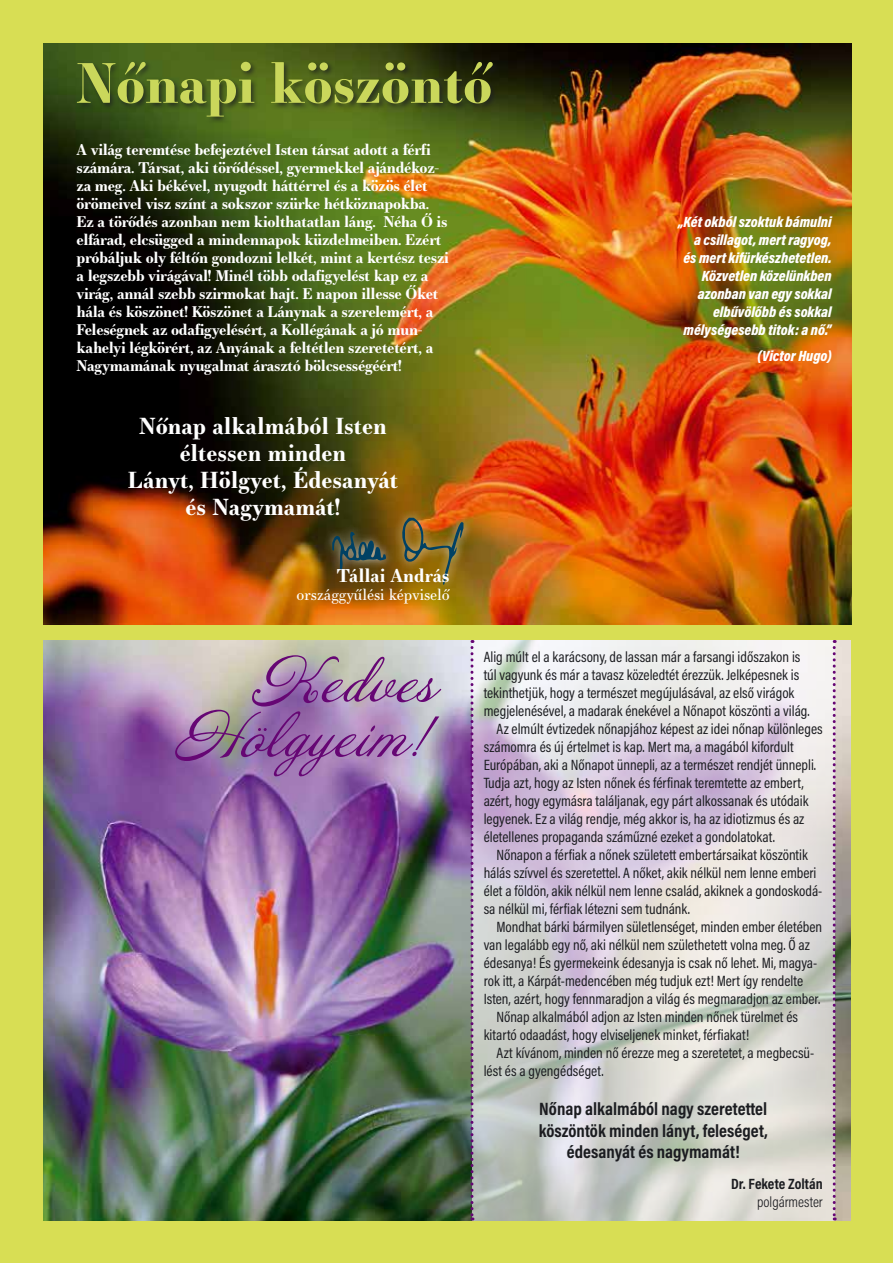
<style>
.page{position:relative;width:893px;height:1263px;background:#d8de54}
.page>*{position:absolute;margin:0;border:0;box-sizing:border-box;transform-origin:0 0}
.t1{font:54.6px/54.6px "Annabelle JF";color:#660674;text-align:right}
.t2{font:700 54px "Essonnes Display";color:#cad75b}
.t3{font:700 22.5px/27px "Essonnes Text";color:#fff;text-align:center}
.t4{font:700 18px/21.6px "Acumin Pro Cond";color:#1b1c20;text-align:center}
.t5{font:700 18px "Essonnes Text";color:#fff}
.t6{font:15px "Acumin Pro Cond";color:#1b1c20}
.t7{font:700 15px/18px "Essonnes Text";letter-spacing:-.02em;color:#fff}
.t8{font:italic 900 15px/18px "Acumin Pro Cond";color:#fff;text-align:right}
.t9{font:15px "Essonnes Text";color:#fff}
.t10{font:700 15px "Acumin Pro Cond";color:#1b1c20}
.t11{font:300 15px "Acumin Pro Cond";color:#1b1c20}
</style>
<div class="page">
<img style="left:43px;top:44px;width:808px;height:580px">
<img style="left:43px;top:640px;width:807px;height:580px">
<div style="left:75px;top:60px;width:425px;height:64px;background:#1b1c20;opacity:.65"></div>
<div style="left:323px;top:508px;width:150px;height:85px;background:#fff;opacity:.75"></div>
<svg style="left:401px;top:518px;width:62px;height:66px"></svg>
<svg style="left:332px;top:532px;width:54px;height:38px"></svg>
<svg style="left:473px;top:640px;width:360px;height:580px"></svg>
<svg style="left:470px;top:640px;width:3px;height:580px"></svg>
<svg style="left:833px;top:640px;width:3px;height:580px"></svg>
<h2 class="t2" style="left:77px;top:45px;width:417px">Nőnapi köszöntő</h2>
<p class="t7" style="left:77px;top:141px;width:374px">A világ teremtése befejeztével Isten társat adott a férfi számára. Társat, aki törődéssel, gyermekkel ajándékoz&shy;za meg. Aki békével, nyugodt háttérrel és a közös élet örömeivel visz színt a sokszor szürke hétköznapokba.<br>Ez a törődés azonban nem kiolthatatlan láng. Néha Ő is elfárad, elcsügged a mindennapok küzdelmeiben. Ezért próbáljuk oly féltőn gondozni lelkét, mint a kertész teszi a legszebb virágával! Minél több odafigyelést kap ez a virág, annál szebb szirmokat hajt. E napon illesse Őket hála és köszönet! Köszönet a Lánynak a szerelemért, a Feleségnek az odafigyelésért, a Kollégának a jó mun&shy;kahelyi légkörért, az Anyának a feltétlen szeretetért, a Nagymamának nyugalmat árasztó bölcsességéért!</p>
<h3 class="t3" style="left:128px;top:412px;width:272px">Nőnap alkalmából Isten éltessen minden<br>Lányt, Hölgyet, Édesanyát és Nagymamát!</h3>
<p class="t5" style="left:337px;top:562px;width:114px">Tállai András</p>
<p class="t9" style="left:297px;top:583px;width:155px">országgyűlési képviselő</p>
<p class="t8" style="left:678px;top:212px;width:155px">„Két okból szoktuk bámulni a csillagot, mert ragyog, és mert kifürkészhetetlen.<br>Közvetlen közelünkben azonban van egy sokkal elbűvölőbb és sokkal mélységesebb titok: a nő.”</p>
<p class="t8" style="left:757px;top:347px;width:76px">(Victor Hugo)</p>
<h1 class="t1" style="left:174px;top:658px;width:263px">Kedves<br>Hölgyeim!</h1>
<p class="t6" style="left:484px;top:647px;width:318px">Alig múlt el a karácsony, de lassan már a farsangi időszakon is</p>
<p class="t6" style="left:484px;top:665px;width:317px">túl vagyunk és már a tavasz közeledtét érezzük. Jelképesnek is</p>
<p class="t6" style="left:484px;top:683px;width:312px">tekinthetjük, hogy a természet megújulásával, az első virágok</p>
<p class="t6" style="left:484px;top:701px;width:328px">megjelenésével, a madarak énekével a Nőnapot köszönti a világ.</p>
<p class="t6" style="left:496px;top:719px;width:328px">Az elmúlt évtizedek nőnapjához képest az idei nőnap különleges</p>
<p class="t6" style="left:484px;top:737px;width:311px">számomra és új értelmet is kap. Mert ma, a magából kifordult</p>
<p class="t6" style="left:484px;top:755px;width:334px">Európában, aki a Nőnapot ünnepli, az a természet rendjét ünnepli.</p>
<p class="t6" style="left:484px;top:773px;width:321px">Tudja azt, hogy az Isten nőnek és férfinak teremtette az embert,</p>
<p class="t6" style="left:484px;top:791px;width:326px">azért, hogy egymásra találjanak, egy párt alkossanak és utódaik</p>
<p class="t6" style="left:484px;top:809px;width:322px">legyenek. Ez a világ rendje, még akkor is, ha az idiotizmus és az</p>
<p class="t6" style="left:484px;top:827px;width:293px">életellenes propaganda száműzné ezeket a gondolatokat.</p>
<p class="t6" style="left:496px;top:845px;width:313px">Nőnapon a férfiak a nőnek született embertársaikat köszöntik</p>
<p class="t6" style="left:484px;top:863px;width:334px">hálás szívvel és szeretettel. A nőket, akik nélkül nem lenne emberi</p>
<p class="t6" style="left:484px;top:881px;width:340px">élet a földön, akik nélkül nem lenne család, akiknek a gondoskodá-</p>
<p class="t6" style="left:484px;top:899px;width:208px">sa nélkül mi, férfiak létezni sem tudnánk.</p>
<p class="t6" style="left:496px;top:917px;width:327px">Mondhat bárki bármilyen sületlenséget, minden ember életében</p>
<p class="t6" style="left:484px;top:935px;width:328px">van legalább egy nő, aki nélkül nem születhetett volna meg. Ő az</p>
<p class="t6" style="left:484px;top:953px;width:335px">édesanya! És gyermekeink édesanyja is csak nő lehet. Mi, magya-</p>
<p class="t6" style="left:484px;top:971px;width:321px">rok itt, a Kárpát-medencében még tudjuk ezt! Mert így rendelte</p>
<p class="t6" style="left:484px;top:989px;width:338px">Isten, azért, hogy fennmaradjon a világ és megmaradjon az ember.</p>
<p class="t6" style="left:496px;top:1007px;width:303px">Nőnap alkalmából adjon az Isten minden nőnek türelmet és</p>
<p class="t6" style="left:484px;top:1025px;width:267px">kitartó odaadást, hogy elviseljenek minket, férfiakat!</p>
<p class="t6" style="left:496px;top:1043px;width:319px">Azt kívánom, minden nő érezze meg a szeretetet, a megbecsü-</p>
<p class="t6" style="left:484px;top:1061px;width:122px">lést és a gyengédséget.</p>
<p class="t4" style="left:539px;top:1097px;width:231px">Nőnap alkalmából nagy szeretettel köszöntök minden lányt, feleséget, édesanyát és nagymamát!</p>
<p class="t10" style="left:731px;top:1174px;width:93px">Dr. Fekete Zoltán</p>
<p class="t11" style="left:757px;top:1192px;width:67px">polgármester</p>
</div>
